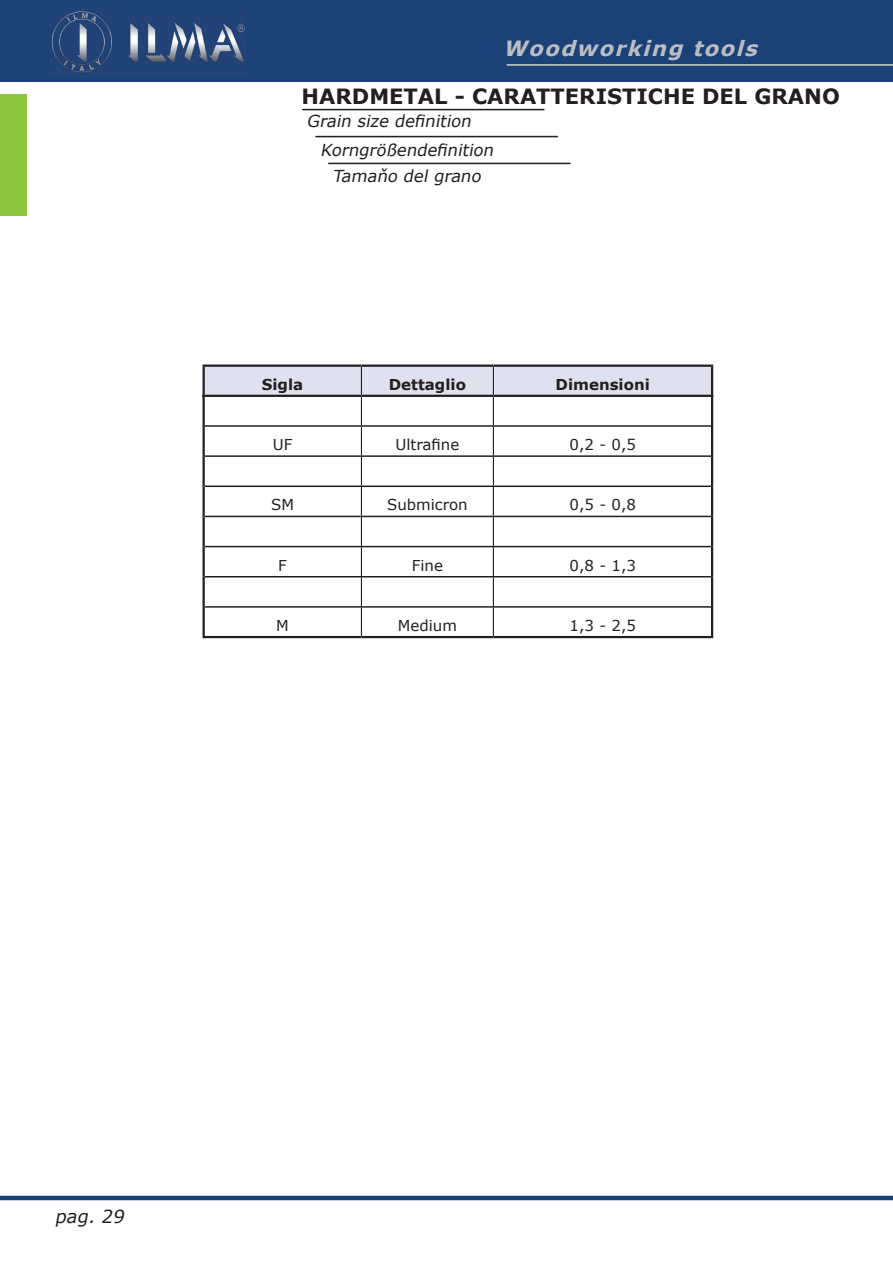
<style>
.page{position:relative;width:893px;height:1263px;background:#fff}
.page>*{position:absolute;margin:0;border:0;box-sizing:border-box;transform-origin:0 0}
.t1{font:700 21px "Verdana";color:#231f20}
.t2{font:italic 700 21px "Verdana";color:#bcbdc0}
.t3{font:italic 18px "Verdana";color:#231f20}
.t4{font:italic 16.5px/29.1px "Verdana";color:#231f20}
.t5{font:15px "Verdana";color:#231f20}
.t6{font:700 15px "Verdana";color:#231f20}
</style>
<div class="page">
<div style="left:0;top:94px;width:27px;height:122px;background:#8bc63e"></div>
<div style="left:0;top:0;width:893px;height:81px;background:#1a4279"></div>
<hr style="left:0;top:1196px;width:893px;height:4px;background:#1a4279">
<img style="left:51px;top:11px;width:194px;height:62px">
<hr style="left:507px;top:64px;width:386px;height:2px;background:#bcbdc0">
<hr style="left:316px;top:136px;width:241px;height:1px;background:#231f20">
<hr style="left:329px;top:163px;width:241px;height:1px;background:#231f20">
<hr style="left:303px;top:109px;width:241px;height:1px;background:#231f20">
<hr style="left:203px;top:364px;width:158px;height:3px;background:#231f20">
<hr style="left:361px;top:364px;width:132px;height:3px;background:#231f20">
<hr style="left:493px;top:364px;width:220px;height:3px;background:#231f20">
<hr style="left:203px;top:636px;width:158px;height:2px;background:#231f20">
<hr style="left:361px;top:636px;width:132px;height:2px;background:#231f20">
<svg style="left:203px;top:366px;width:510px;height:270px"></svg>
<hr style="left:711px;top:607px;width:2px;height:29px;background:#231f20">
<hr style="left:493px;top:636px;width:220px;height:2px;background:#231f20">
<h1 class="t2" style="left:503px;top:35px;width:262px">Woodworking tools</h1>
<h1 class="t1" style="left:302px;top:83px;width:540px">HARDMETAL - CARATTERISTICHE DEL GRANO</h1>
<p class="t4" style="left:320px;top:106px;width:178px;text-indent:-14px">Grain size definition<br>Korngrößendefinition</p>
<p class="t4" style="left:333px;top:161px;width:153px">Tamaňo del grano</p>
<p class="t6" style="left:262px;top:375px;width:43px">Sigla</p>
<p class="t6" style="left:389px;top:375px;width:79px">Dettaglio</p>
<p class="t6" style="left:556px;top:375px;width:96px">Dimensioni</p>
<p class="t5" style="left:273px;top:435px;width:21px">UF</p>
<p class="t5" style="left:395px;top:435px;width:65px">Ultrafine</p>
<p class="t5" style="left:569px;top:435px;width:68px">0,2 - 0,5</p>
<p class="t5" style="left:271px;top:495px;width:24px">SM</p>
<p class="t5" style="left:387px;top:495px;width:82px">Submicron</p>
<p class="t5" style="left:569px;top:495px;width:68px">0,5 - 0,8</p>
<p class="t5" style="left:278px;top:556px;width:10px">F</p>
<p class="t5" style="left:412px;top:556px;width:33px">Fine</p>
<p class="t5" style="left:569px;top:556px;width:68px">0,8 - 1,3</p>
<p class="t5" style="left:276px;top:616px;width:14px">M</p>
<p class="t5" style="left:398px;top:616px;width:61px">Medium</p>
<p class="t5" style="left:569px;top:616px;width:68px">1,3 - 2,5</p>
<p class="t3" style="left:55px;top:1205px;width:74px">pag. 29</p>
</div>
